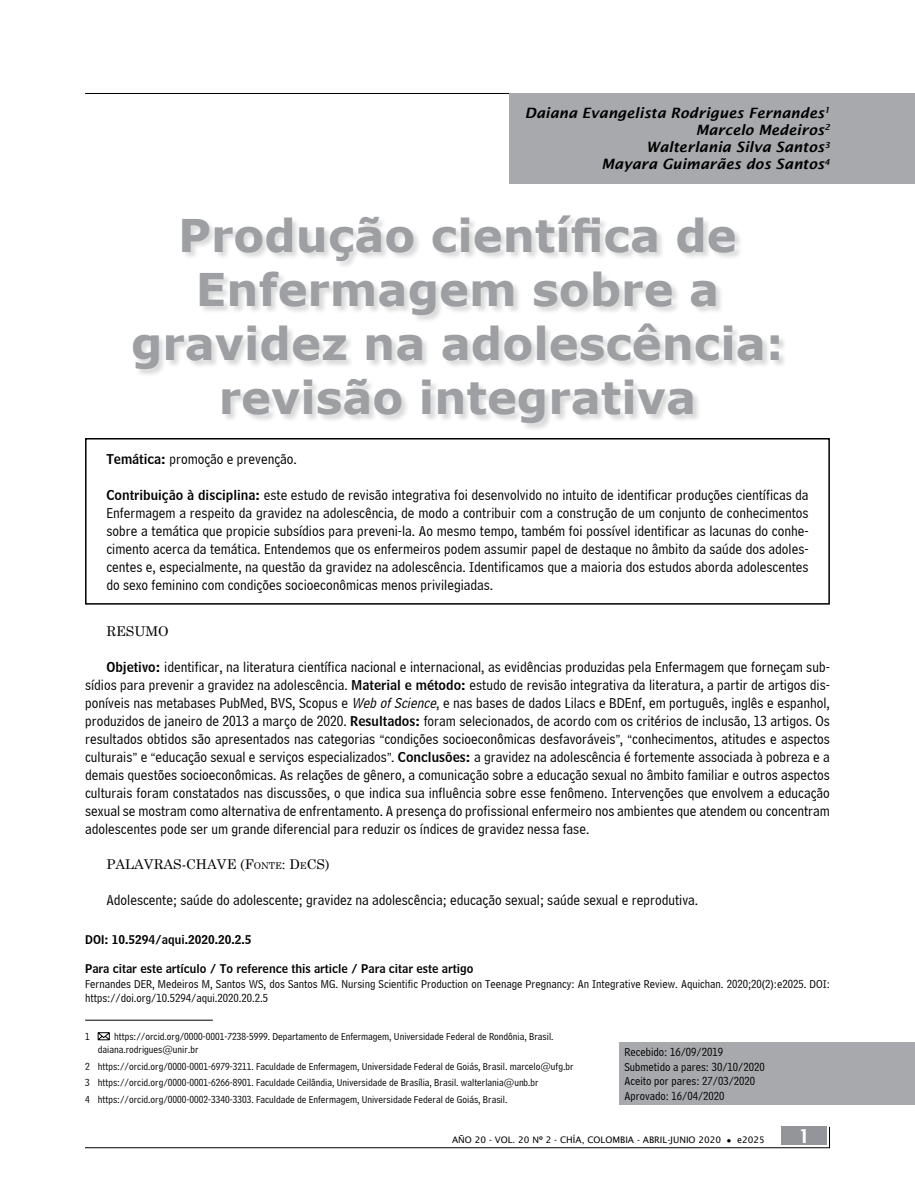
<style>
.page{position:relative;width:915px;height:1191px;background:#fff}
.page>*{position:absolute;margin:0;border:0;box-sizing:border-box;transform-origin:0 0}
.t1{font:700 45px/54px "MS Reference Sans Serif";color:#9d9fa2;text-align:center}
.t2{font:600 19.5px "Lucida Sans";color:#fff}
.t3{font:15px/18px "Bell Centennial BT Address";color:#000;text-align:justify}
.t4{font:italic 600 14.25px/17.1px "Lucida Sans";color:#000;text-align:right}
.t5{font:13.5px "Century Schoolbook";color:#000}
.t6{font:12px/14.4px "Bell Centennial BT Address";color:#000}
.t7{font:12px "Bell Centennial BT Name And Number";color:#000}
.t8{font:10.5px/16.8px "Bell Centennial BT Address";color:#000}
.t9{font:9px "Lucida Sans";color:#000}
.s1{font-family:"Bell Centennial BT Name And Number";font-size:13.5px}
.s2{font-style:italic}
.s3{font-family:"Abadi";font-weight:300;font-stretch:condensed;font-size:13.5px}
.s4{font-style:inherit}
.s5{font-size:9.45px}
</style>
<div class="page">
<div style="left:781px;top:1126px;width:45px;height:19px;background:#939598"></div>
<hr style="left:85px;top:1147px;width:744px;height:1px;background:#000">
<hr style="left:85px;top:93px;width:744px;height:1px;background:#000">
<div style="left:85px;top:438px;width:744px;height:166px;border:2px solid #000"></div>
<div style="left:619px;top:1042px;width:295px;height:62px;background:#a7a9ac"></div>
<div style="left:509px;top:93px;width:405px;height:91px;background:#a7a9ac"></div>
<div style="left:133px;top:215px;width:654px;height:217px;background:#000;opacity:.15"></div>
<svg style="left:97px;top:1032px;width:13px;height:8px"></svg>
<hr style="left:85px;top:1019px;width:128px;height:1px;background:#000">
<p class="t4" style="left:524px;top:104px;width:306px">Daiana Evangelista Rodrigues Fernandes<sup>1<br></sup>Marcelo Medeiros<sup>2<br></sup>Walterlania Silva Santos<sup>3<br></sup>Mayara Guimarães dos Santos<sup>4</sup></p>
<h1 class="t1" style="left:131px;top:207px;width:654px">Produção científica de<br>Enfermagem sobre a gravidez na adolescência: revisão integrativa</h1>
<p class="t3" style="left:106px;top:450px;width:192px"><span class="s1">Temática:</span> promoção e prevenção.</p>
<p class="t3" style="left:106px;top:486px;width:703px"><span class="s1">Contribuição à disciplina:</span> este estudo de revisão integrativa foi desenvolvido no intuito de identificar produções científicas da Enfermagem a respeito da gravidez na adolescência, de modo a contribuir com a construção de um conjunto de conhecimentos sobre a temática que propicie subsídios para preveni-la. Ao mesmo tempo, também foi possível identificar as lacunas do conhe&shy;cimento acerca da temática. Entendemos que os enfermeiros podem assumir papel de destaque no âmbito da saúde dos adoles&shy;centes e, especialmente, na questão da gravidez na adolescência. Identificamos que a maioria dos estudos aborda adolescentes do sexo feminino com condições socioeconômicas menos privilegiadas.</p>
<p class="t5" style="left:106px;top:620px;width:64px">RESUMO</p>
<p class="t3" style="left:85px;top:658px;width:746px;text-indent:21px"><span class="s1">Objetivo:</span> identificar, na literatura científica nacional e internacional, as evidências produzidas pela Enfermagem que forneçam sub&shy;sídios para prevenir a gravidez na adolescência. <span class="s1">Material e método:</span> estudo de revisão integrativa da literatura, a partir de artigos dis&shy;poníveis nas metabases PubMed, BVS, Scopus e <span class="s2">WebofScience</span>, e nas bases de dados Lilacs e BDEnf, em português, inglês e espanhol, produzidos de janeiro de 2013 a março de 2020. <span class="s1">Resultados:</span> foram selecionados, de acordo com os critérios de inclusão, 13 artigos. Os resultados obtidos são apresentados nas categorias <span class="s3">“</span>condições socioeconômicas desfavoráveis<span class="s3">”</span>, <span class="s3">“</span>conhecimentos, atitudes e aspectos culturais<span class="s3">”</span> e <span class="s3">“</span>educação sexual e serviços especializados<span class="s3">”</span>. <span class="s1">Conclusões:</span> a gravidez na adolescência é fortemente associada à pobreza e a demais questões socioeconômicas. As relações de gênero, a comunicação sobre a educação sexual no âmbito familiar e outros aspectos culturais foram constatados nas discussões, o que indica sua influência sobre esse fenômeno. Intervenções que envolvem a educação sexual se mostram como alternativa de enfrentamento. A presença do profissional enfermeiro nos ambientes que atendem ou concentram adolescentes pode ser um grande diferencial para reduzir os índices de gravidez nessa fase.</p>
<p class="t5" style="left:106px;top:852px;width:225px">PALAVRAS-CHAVE (<span class="s4">F</span><span class="s5">ONTE</span><span class="s4">: D</span><span class="s5">E</span><span class="s4">CS</span>)</p>
<p class="t3" style="left:106px;top:890px;width:593px">Adolescente; saúde do adolescente; gravidez na adolescência; educação sexual; saúde sexual e reprodutiva.</p>
<p class="t7" style="left:85px;top:932px;width:168px">DOI: 10.5294/aqui.2020.20.2.5</p>
<p class="t7" style="left:85px;top:961px;width:389px">Para citar este artículo / To reference this article / Para citar este artigo</p>
<p class="t6" style="left:85px;top:976px;width:746px">Fernandes DER, Medeiros M, Santos WS, dos Santos MG. Nursing Scientific Production on Teenage Pregnancy: An Integrative Review. Aquichan. 2020;20(2):e2025. DOI: https://doi.org/10.5294/aqui.2020.20.2.5</p>
<p class="t8" style="left:85px;top:1028px;width:6px">1</p>
<p class="t8" style="left:98px;top:1030px;width:457px;line-height:12.6px;text-indent:16px">https://orcid.org/0000-0001-7238-5999. Departamento de Enfermagem, Universidade Federal de Rondônia, Brasil. daiana.rodrigues@unir.br</p>
<p class="t8" style="left:85px;top:1057px;width:490px">2 https://orcid.org/0000-0001-6979-3211. Faculdade de Enfermagem, Universidade Federal de Goiás, Brasil. marcelo@ufg.br<br>3 https://orcid.org/0000-0001-6266-8901. Faculdade Ceilândia, Universidade de Brasília, Brasil. walterlania@unb.br<br>4 https://orcid.org/0000-0002-3340-3303. Faculdade de Enfermagem, Universidade Federal de Goiás, Brasil.</p>
<p class="t6" style="left:624px;top:1045px;width:142px">Recebido: 16/09/2019<br>Submetido a pares: 30/10/2020<br>Aceito por pares: 27/03/2020<br>Aprovado: 16/04/2020</p>
<p class="t9" style="left:452px;top:1135px;width:314px">AÑO 20 - VOL. 20 Nº 2 - CHÍA, COLOMBIA - ABRIL-JUNIO 2020 ● e2025</p>
<h2 class="t2" style="left:797px;top:1125px;width:14px">1</h2>
</div>
